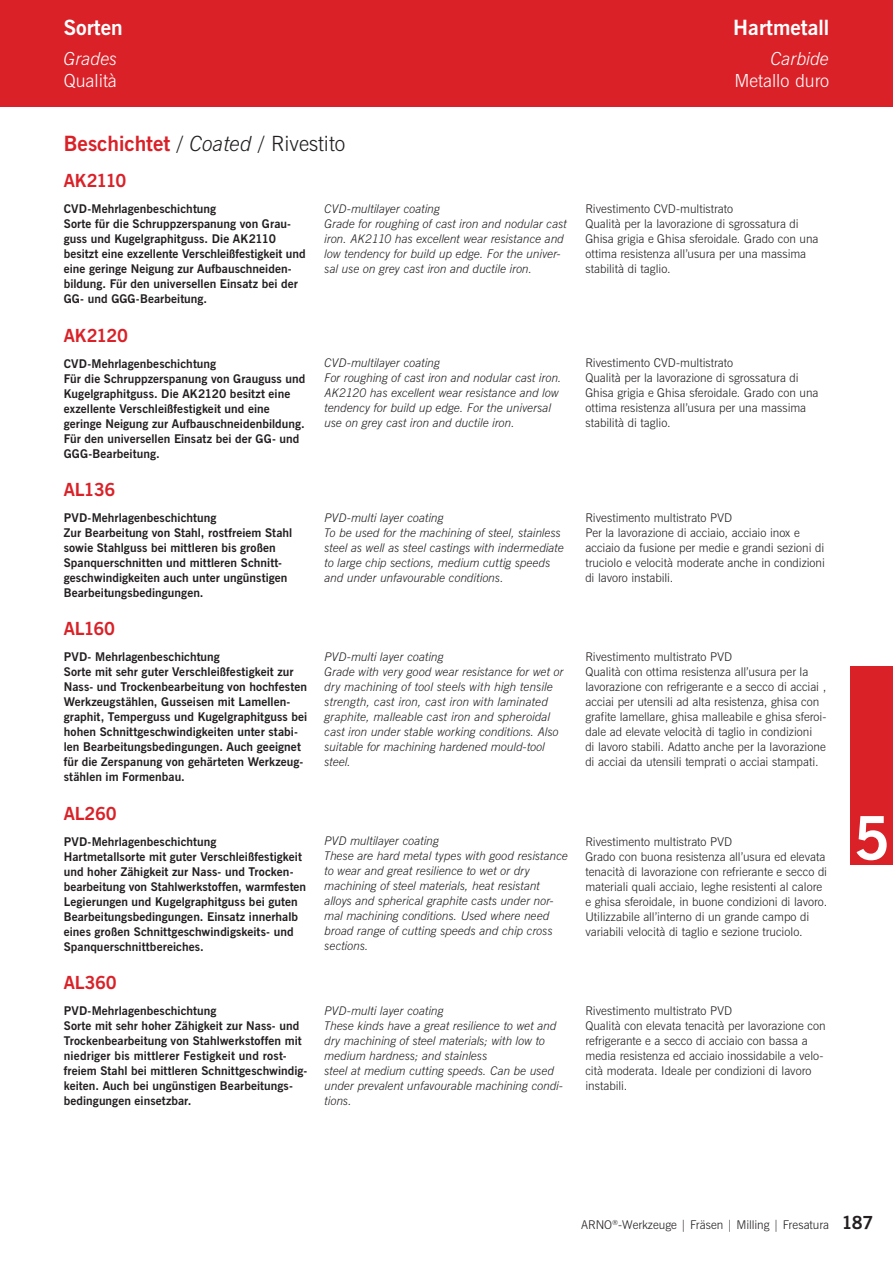
<style>
.page{position:relative;width:893px;height:1263px;background:#fff}
.page>*{position:absolute;margin:0;border:0;box-sizing:border-box;transform-origin:0 0}
.t1{font:700 60px "News Gothic";color:#fff}
.t2{font:700 21px "News Gothic";color:#da2128}
.t3{font:700 21px "News Gothic";color:#fff}
.t4{font:700 18px "News Gothic";letter-spacing:-.015em;color:#da2128}
.t5{font:300 18px "News Gothic L";color:#fff}
.t6{font:italic 300 18px "News Gothic";color:#fff}
.t7{font:700 18px "News Gothic";color:#231f20}
.t8{font:700 12px/15px "News Gothic";letter-spacing:.005em;color:#231f20}
.t9{font:300 12px/15px "News Gothic L";color:#231f20}
.t10{font:italic 300 12px/15px "News Gothic";color:#231f20}
.s1{font-weight:300;font-style:italic;color:#231f20}
.s2{font-family:"News Gothic L";font-weight:300;color:#231f20}
</style>
<div class="page">
<div style="left:850px;top:666px;width:43px;height:198px;background:#da2128"></div>
<div style="left:0;top:0;width:893px;height:106px;background:#da2128"></div>
<h2 class="t3" style="left:64px;top:13px;width:60px">Sorten</h2>
<h2 class="t3" style="left:733px;top:13px;width:97px">Hartmetall</h2>
<h3 class="t6" style="left:64px;top:47px;width:55px">Grades</h3>
<h3 class="t6" style="left:771px;top:47px;width:60px">Carbide</h3>
<h3 class="t5" style="left:64px;top:69px;width:55px">Qualità</h3>
<h3 class="t5" style="left:734px;top:69px;width:96px">Metallo duro</h3>
<h2 class="t2" style="left:64px;top:130px;width:283px">Beschichtet <span class="s1">/ Coated /</span> <span class="s2">Rivestito</span></h2>
<h3 class="t4" style="left:64px;top:169px;width:64px">AK2110</h3>
<p class="t8" style="left:64px;top:202px;width:243px">CVD-Mehrlagenbeschichtung<br>Sorte für die Schruppzerspanung von Grau&shy;guss und Kugelgraphitguss. Die AK2110 besitzt eine exzellente Verschleißfestigkeit und eine geringe Neigung zur Aufbauschneiden&shy;bildung. Für den universellen Einsatz bei der GG- und GGG-Bearbeitung.</p>
<p class="t10" style="left:325px;top:201px;width:244px">CVD-multilayer coating<br>Grade for roughing of cast iron and nodular cast iron. AK2110 has excellent wear resistance and low tendency for build up edge. For the univer&shy;sal use on grey cast iron and ductile iron.</p>
<p class="t9" style="left:585px;top:201px;width:235px">Rivestimento CVD-multistrato<br>Qualità per la lavorazione di sgrossatura di Ghisa grigia e Ghisa sferoidale. Grado con una ottima resistenza all’usura per una massima stabilità di taglio.</p>
<h3 class="t4" style="left:64px;top:323px;width:66px">AK2120</h3>
<p class="t8" style="left:64px;top:356px;width:243px">CVD-Mehrlagenbeschichtung<br>Für die Schruppzerspanung von Grauguss und Kugelgraphitguss. Die AK2120 besitzt eine exzellente Verschleißfestigkeit und eine geringe Neigung zur Aufbauschneidenbildung.<br>Für den universellen Einsatz bei der GG- und GGG-Bearbeitung.</p>
<p class="t10" style="left:325px;top:356px;width:239px">CVD-multilayer coating<br>For roughing of cast iron and nodular cast iron.<br>AK2120 has excellent wear resistance and low tendency for build up edge. For the universal use on grey cast iron and ductile iron.</p>
<p class="t9" style="left:585px;top:356px;width:235px">Rivestimento CVD-multistrato<br>Qualità per la lavorazione di sgrossatura di Ghisa grigia e Ghisa sferoidale. Grado con una ottima resistenza all’usura per una massima stabilità di taglio.</p>
<h3 class="t4" style="left:64px;top:478px;width:53px">AL136</h3>
<p class="t8" style="left:64px;top:510px;width:230px">PVD-Mehrlagenbeschichtung<br>Zur Bearbeitung von Stahl, rostfreiem Stahl sowie Stahlguss bei mittleren bis großen Spanquerschnitten und mittleren Schnitt&shy;geschwindigkeiten auch unter ungünstigen Bearbeitungsbedingungen.</p>
<p class="t10" style="left:325px;top:510px;width:241px">PVD-multi layer coating<br>To be used for the machining of steel, stainless steel as well as steel castings with indermediate to large chip sections, medium cuttig speeds and under unfavourable conditions.</p>
<p class="t9" style="left:585px;top:510px;width:241px">Rivestimento multistrato PVD<br>Per la lavorazione di acciaio, acciaio inox e acciaio da fusione per medie e grandi sezioni di truciolo e velocità moderate anche in condizioni di lavoro instabili.</p>
<h3 class="t4" style="left:64px;top:617px;width:53px">AL160</h3>
<p class="t8" style="left:64px;top:650px;width:245px">PVD- Mehrlagenbeschichtung<br>Sorte mit sehr guter Verschleißfestigkeit zur Nass- und Trockenbearbeitung von hochfesten Werkzeugstählen, Gusseisen mit Lamellen&shy;graphit, Temperguss und Kugelgraphitguss bei hohen Schnittgeschwindigkeiten unter stabi&shy;len Bearbeitungsbedingungen. Auch geeignet für die Zerspanung von gehärteten Werkzeug&shy;stählen im Formenbau.</p>
<p class="t10" style="left:325px;top:649px;width:241px">PVD-multi layer coating<br>Grade with very good wear resistance for wet or dry machining of tool steels with high tensile strength, cast iron, cast iron with laminated graphite, malleable cast iron and spheroidal cast iron under stable working conditions. Also suitable for machining hardened mould-tool steel.</p>
<p class="t9" style="left:585px;top:649px;width:243px">Rivestimento multistrato PVD<br>Qualità con ottima resistenza all’usura per la lavorazione con refrigerante e a secco di acciai , acciai per utensili ad alta resistenza, ghisa con grafite lamellare, ghisa malleabile e ghisa sferoi&shy;dale ad elevate velocità di taglio in condizioni<br>di lavoro stabili. Adatto anche per la lavorazione di acciai da utensili temprati o acciai stampati.</p>
<h3 class="t4" style="left:64px;top:801px;width:54px">AL260</h3>
<p class="t8" style="left:64px;top:834px;width:244px">PVD-Mehrlagenbeschichtung<br>Hartmetallsorte mit guter Verschleißfestigkeit und hoher Zähigkeit zur Nass- und Trocken&shy;bearbeitung von Stahlwerkstoffen, warmfesten Legierungen und Kugelgraphitguss bei guten Bearbeitungsbedingungen. Einsatz innerhalb eines großen Schnittgeschwindigskeits- und Spanquerschnittbereiches.</p>
<p class="t10" style="left:325px;top:834px;width:245px">PVD multilayer coating<br>These are hard metal types with good resistance to wear and great resilience to wet or dry machining of steel materials, heat resistant alloys and spherical graphite casts under nor&shy;mal machining conditions. Used where need broad range of cutting speeds and chip cross sections.</p>
<p class="t9" style="left:585px;top:834px;width:243px">Rivestimento multistrato PVD<br>Grado con buona resistenza all’usura ed elevata tenacità di lavorazione con refrierante e secco di materiali quali acciaio, leghe resistenti al calore e ghisa sferoidale, in buone condizioni di lavoro.<br>Utilizzabile all’interno di un grande campo di variabili velocità di taglio e sezione truciolo.</p>
<h3 class="t4" style="left:64px;top:971px;width:55px">AL360</h3>
<p class="t8" style="left:64px;top:1003px;width:244px">PVD-Mehrlagenbeschichtung<br>Sorte mit sehr hoher Zähigkeit zur Nass- und Trockenbearbeitung von Stahlwerkstoffen mit niedriger bis mittlerer Festigkeit und rost&shy;freiem Stahl bei mittleren Schnittgeschwindig&shy;keiten. Auch bei ungünstigen Bearbeitungs&shy;bedingungen einsetzbar.</p>
<p class="t10" style="left:325px;top:1003px;width:240px">PVD-multi layer coating<br>These kinds have a great resilience to wet and dry machining of steel materials; with low to medium hardness; and stainless<br>steel at medium cutting speeds. Can be used under prevalent unfavourable machining condi&shy;tions.</p>
<p class="t9" style="left:585px;top:1003px;width:242px">Rivestimento multistrato PVD<br>Qualità con elevata tenacità per lavorazione con refrigerante e a secco di acciaio con bassa a media resistenza ed acciaio inossidabile a velo&shy;cità moderata. Ideale per condizioni di lavoro instabili.</p>
<h1 class="t1" style="left:853px;top:798px;width:38px">5</h1>
<p class="t9" style="left:581px;top:1217px;width:250px">ARNO<sup>®</sup>-Werkzeuge | Fräsen | Milling | Fresatura</p>
<h3 class="t7" style="left:842px;top:1210px;width:33px">187</h3>
</div>
